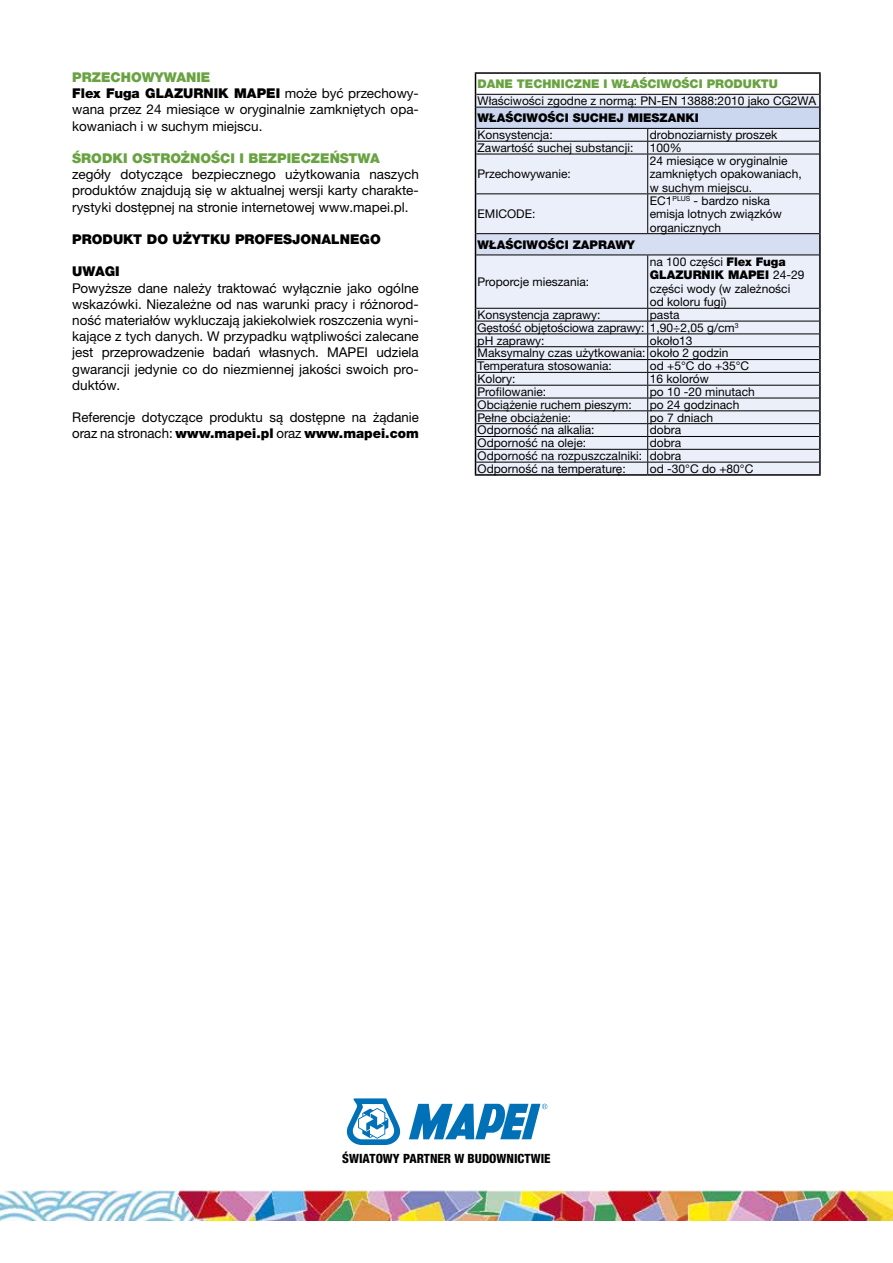
<style>
.page{position:relative;width:893px;height:1263px;background:#fff}
.page>*{position:absolute;margin:0;border:0;box-sizing:border-box;transform-origin:0 0}
.t1{font:13.5px/16.2px "Helvetica Neue LTW1 G";color:#000}
.t2{font:900 13.5px "Helvetica Neue LTW1 G";color:#000}
.t3{font:900 13.5px "Helvetica Neue LTW1 G";color:#69a341}
.t4{font:800 condensed 12.75px "Helvetica Neue LTW1 G";color:#000}
.t5{font:12px/13.5px "Helvetica Neue LTW1 G";color:#000}
.t6{font:900 12px "Helvetica Neue LTW1 G";color:#000}
.t7{font:900 12px "Helvetica Neue LTW1 G";color:#69a341}
.s1{font-weight:900;color:#69a341}
.s2{font-weight:900}
</style>
<div class="page">
<img style="left:0;top:1191px;width:893px;height:29px">
<svg style="left:347px;top:1098px;width:200px;height:47px"></svg>
<div style="left:476px;top:95px;width:343px;height:379px;background:#ebeff9"></div>
<div style="left:475px;top:107px;width:345px;height:21px;background:#cbd6ef"></div>
<div style="left:475px;top:234px;width:345px;height:21px;background:#d6def2"></div>
<hr style="left:475px;top:72px;width:173px;height:2px;background:#000">
<hr style="left:648px;top:72px;width:173px;height:2px;background:#000">
<hr style="left:819px;top:74px;width:2px;height:20px;background:#000">
<svg style="left:819px;top:94px;width:2px;height:13px"></svg>
<hr style="left:819px;top:107px;width:2px;height:21px;background:#000">
<svg style="left:475px;top:74px;width:1px;height:80px"></svg>
<svg style="left:819px;top:128px;width:2px;height:26px"></svg>
<hr style="left:475px;top:154px;width:1px;height:40px;background:#000">
<hr style="left:819px;top:154px;width:2px;height:40px;background:#000">
<hr style="left:475px;top:194px;width:1px;height:40px;background:#000">
<hr style="left:819px;top:194px;width:2px;height:40px;background:#000">
<svg style="left:475px;top:234px;width:1px;height:21px"></svg>
<hr style="left:819px;top:234px;width:2px;height:21px;background:#000">
<hr style="left:475px;top:255px;width:1px;height:53px;background:#000">
<hr style="left:819px;top:255px;width:2px;height:53px;background:#000">
<svg style="left:475px;top:308px;width:1px;height:166px"></svg>
<svg style="left:819px;top:308px;width:2px;height:166px"></svg>
<hr style="left:475px;top:474px;width:173px;height:2px;background:#000">
<hr style="left:648px;top:474px;width:173px;height:2px;background:#000">
<hr style="left:476px;top:94px;width:172px;height:1px;background:#000">
<hr style="left:648px;top:94px;width:171px;height:1px;background:#000">
<hr style="left:476px;top:107px;width:172px;height:1px;background:#000">
<hr style="left:648px;top:107px;width:171px;height:1px;background:#000">
<hr style="left:476px;top:128px;width:172px;height:1px;background:#000">
<hr style="left:648px;top:128px;width:171px;height:1px;background:#000">
<hr style="left:476px;top:141px;width:172px;height:1px;background:#000">
<hr style="left:648px;top:141px;width:171px;height:1px;background:#000">
<svg style="left:647px;top:129px;width:1px;height:25px"></svg>
<hr style="left:476px;top:154px;width:172px;height:1px;background:#000">
<hr style="left:648px;top:154px;width:171px;height:1px;background:#000">
<hr style="left:647px;top:154px;width:1px;height:39px;background:#000">
<hr style="left:476px;top:193px;width:172px;height:1px;background:#000">
<hr style="left:648px;top:193px;width:171px;height:1px;background:#000">
<hr style="left:647px;top:194px;width:1px;height:39px;background:#000">
<hr style="left:476px;top:233px;width:172px;height:1px;background:#000">
<hr style="left:648px;top:233px;width:171px;height:1px;background:#000">
<hr style="left:476px;top:255px;width:172px;height:1px;background:#000">
<hr style="left:648px;top:255px;width:171px;height:1px;background:#000">
<hr style="left:647px;top:255px;width:1px;height:53px;background:#000">
<hr style="left:476px;top:308px;width:172px;height:1px;background:#000">
<hr style="left:648px;top:308px;width:171px;height:1px;background:#000">
<hr style="left:476px;top:321px;width:172px;height:1px;background:#000">
<hr style="left:648px;top:321px;width:171px;height:1px;background:#000">
<hr style="left:476px;top:333px;width:172px;height:1px;background:#000">
<hr style="left:648px;top:333px;width:171px;height:1px;background:#000">
<hr style="left:476px;top:346px;width:172px;height:1px;background:#000">
<hr style="left:648px;top:346px;width:171px;height:1px;background:#000">
<hr style="left:476px;top:359px;width:172px;height:1px;background:#000">
<hr style="left:648px;top:359px;width:171px;height:1px;background:#000">
<hr style="left:476px;top:372px;width:172px;height:1px;background:#000">
<hr style="left:648px;top:372px;width:171px;height:1px;background:#000">
<hr style="left:476px;top:385px;width:172px;height:1px;background:#000">
<hr style="left:648px;top:385px;width:171px;height:1px;background:#000">
<hr style="left:476px;top:398px;width:172px;height:1px;background:#000">
<hr style="left:648px;top:398px;width:171px;height:1px;background:#000">
<hr style="left:476px;top:410px;width:172px;height:1px;background:#000">
<hr style="left:648px;top:410px;width:171px;height:1px;background:#000">
<hr style="left:476px;top:423px;width:172px;height:1px;background:#000">
<hr style="left:648px;top:423px;width:171px;height:1px;background:#000">
<hr style="left:476px;top:436px;width:172px;height:1px;background:#000">
<hr style="left:648px;top:436px;width:171px;height:1px;background:#000">
<hr style="left:476px;top:449px;width:172px;height:1px;background:#000">
<hr style="left:648px;top:449px;width:171px;height:1px;background:#000">
<hr style="left:476px;top:462px;width:172px;height:1px;background:#000">
<hr style="left:648px;top:462px;width:171px;height:1px;background:#000">
<svg style="left:647px;top:309px;width:1px;height:165px"></svg>
<p class="t1" style="left:72px;top:69px;width:348px"><span class="s1">PRZECHOWYWANIE<br></span><span class="s2">Flex Fuga GLAZURNIK MAPEI</span> może być przechowy&shy;wana przez 24 miesiące w oryginalnie zamkniętych opa&shy;kowaniach i w suchym miejscu.</p>
<p class="t3" style="left:72px;top:150px;width:309px">ŚRODKI OSTROŻNOŚCI I BEZPIECZEŃSTWA</p>
<p class="t1" style="left:72px;top:166px;width:348px;text-align:justify">zegóły dotyczące bezpiecznego użytkowania naszych produktów znajdują się w aktualnej wersji karty charakte&shy;rystyki dostępnej na stronie internetowej www.mapei.pl.</p>
<p class="t2" style="left:72px;top:231px;width:310px">PRODUKT DO UŻYTKU PROFESJONALNEGO</p>
<p class="t2" style="left:72px;top:263px;width:49px">UWAGI</p>
<p class="t1" style="left:72px;top:280px;width:348px;text-align:justify">Powyższe dane należy traktować wyłącznie jako ogólne wskazówki. Niezależne od nas warunki pracy i różnorod&shy;ność materiałów wykluczają jakiekolwiek roszczenia wyni&shy;kające z tych danych. W przypadku wątpliwości zalecane jest przeprowadzenie badań własnych. MAPEI udziela gwarancji jedynie co do niezmiennej jakości swoich pro&shy;duktów.</p>
<p class="t1" style="left:72px;top:409px;width:348px">Referencje dotyczące produktu są dostępne na żądanie oraz na stronach: <span class="s2">www.mapei.pl</span> oraz <span class="s2">www.mapei.com</span></p>
<p class="t7" style="left:478px;top:76px;width:302px">DANE TECHNICZNE I WŁAŚCIWOŚCI PRODUKTU</p>
<p class="t5" style="left:478px;top:94px;width:340px">Właściwości zgodne z normą: PN-EN 13888:2010 jako CG2WA</p>
<p class="t6" style="left:478px;top:111px;width:223px">WŁAŚCIWOŚCI SUCHEJ MIESZANKI</p>
<p class="t5" style="left:478px;top:128px;width:77px">Konsystencja:</p>
<p class="t5" style="left:650px;top:128px;width:129px">drobnoziarnisty proszek</p>
<p class="t5" style="left:478px;top:141px;width:157px">Zawartość suchej substancji:</p>
<p class="t5" style="left:650px;top:141px;width:34px">100%</p>
<p class="t5" style="left:478px;top:167px;width:95px">Przechowywanie:</p>
<p class="t5" style="left:650px;top:154px;width:153px">24 miesiące w oryginalnie zamkniętych opakowaniach, w suchym miejscu.</p>
<p class="t5" style="left:650px;top:193px;width:134px">EC1<sup>PLUS</sup> - bardzo niska emisja lotnych związków organicznych</p>
<p class="t5" style="left:478px;top:207px;width:59px">EMICODE:</p>
<p class="t6" style="left:478px;top:237px;width:159px">WŁAŚCIWOŚCI ZAPRAWY</p>
<p class="t5" style="left:478px;top:275px;width:113px">Proporcje mieszania:</p>
<p class="t5" style="left:650px;top:255px;width:156px">na 100 części <span class="s2">Flex Fuga<br>GLAZURNIK MAPEI</span> 24-29 części wody (w zależności od koloru fugi)</p>
<p class="t5" style="left:478px;top:308px;width:124px">Konsystencja zaprawy:</p>
<p class="t5" style="left:478px;top:308px;width:262px;line-height:12.8px;text-indent:172px">pasta<br>Gęstość objętościowa zaprawy: 1,90÷2,05 g/cm<sup>3 </sup>pH zaprawy:</p>
<p class="t5" style="left:478px;top:334px;width:252px;line-height:12.8px;text-indent:172px">około13<br>Maksymalny czas użytkowania: około 2 godzin<br>Temperatura stosowania:</p>
<p class="t5" style="left:650px;top:359px;width:101px">od +5°C do +35°C</p>
<p class="t5" style="left:478px;top:372px;width:39px">Kolory:</p>
<p class="t5" style="left:650px;top:372px;width:60px">16 kolorów</p>
<p class="t5" style="left:478px;top:385px;width:70px">Profilowanie:</p>
<p class="t5" style="left:650px;top:385px;width:106px">po 10 -20 minutach</p>
<p class="t5" style="left:478px;top:398px;width:156px">Obciążenie ruchem pieszym:</p>
<p class="t5" style="left:650px;top:398px;width:91px">po 24 godzinach</p>
<p class="t5" style="left:478px;top:410px;width:95px">Pełne obciążenie:</p>
<p class="t5" style="left:650px;top:410px;width:65px">po 7 dniach</p>
<p class="t5" style="left:478px;top:423px;width:118px">Odporność na alkalia:</p>
<p class="t5" style="left:650px;top:423px;width:33px">dobra</p>
<p class="t5" style="left:478px;top:436px;width:110px">Odporność na oleje:</p>
<p class="t5" style="left:478px;top:436px;width:205px;line-height:12.8px;text-align:justify;text-indent:172px">dobra Odporność na rozpuszczalniki: dobra Odporność na temperaturę:</p>
<p class="t5" style="left:650px;top:462px;width:105px">od -30°C do +80°C</p>
<p class="t4" style="left:342px;top:1151px;width:210px">ŚWIATOWY PARTNER W BUDOWNICTWIE</p>
</div>
